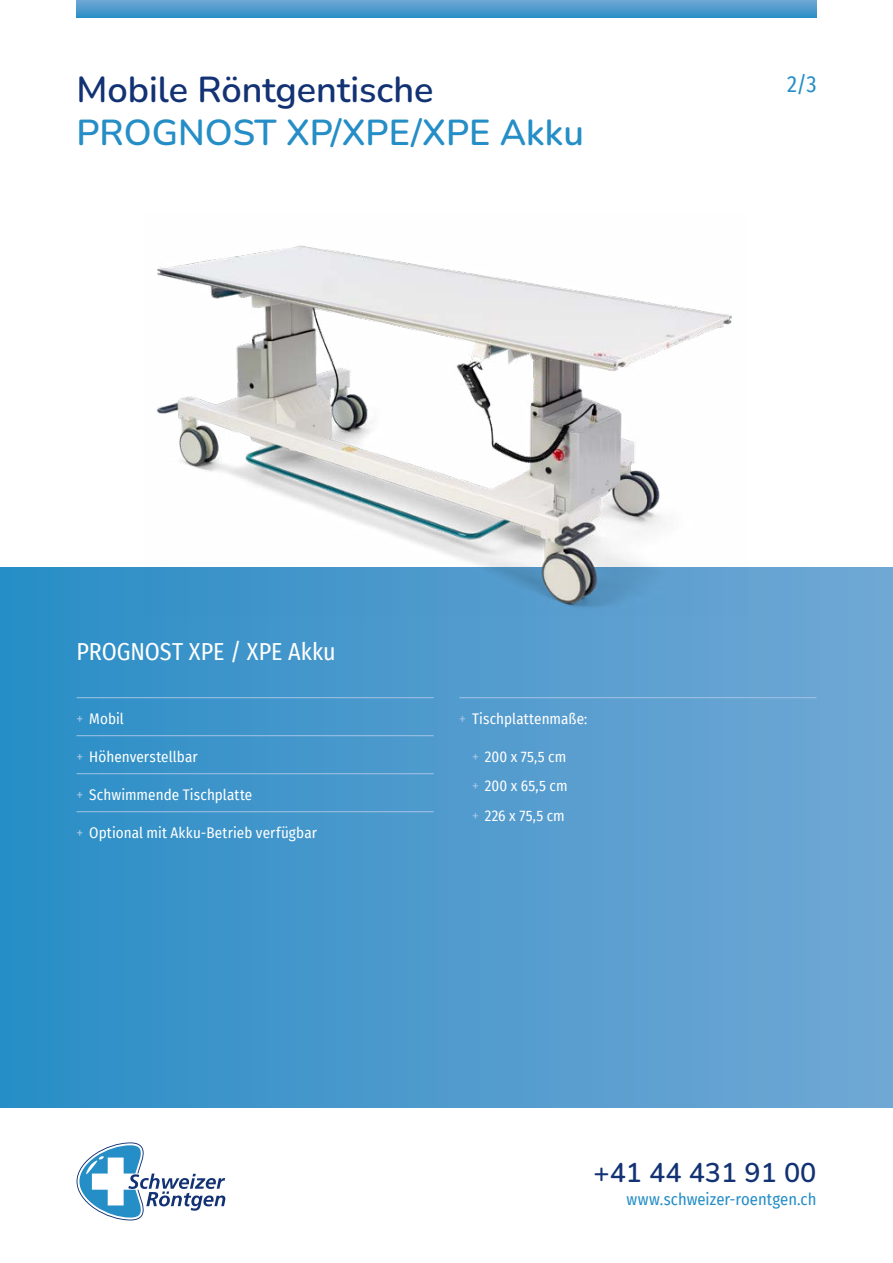
<style>
.page{position:relative;width:893px;height:1263px;background:#fff}
.page>*{position:absolute;margin:0;border:0;box-sizing:border-box;transform-origin:0 0}
.t1{font:600 36px "Nunito";color:#258ec6}
.t2{font:600 36px "Nunito";color:#123274}
.t3{font:600 27px "Nunito";color:#123274}
.t4{font:24px "Fira Sans Condensed";color:#fff}
.t5{font:22.5px "Fira Sans Condensed";color:#258ec6}
.t6{font:16.5px "Fira Sans Condensed";color:#258ec6}
.t7{font:15px/29.5px "Fira Sans Condensed";letter-spacing:.005em;color:#fff;text-align:justify}
.s1{color:#a4c3e4}
</style>
<div class="page">
<svg style="left:77px;top:1142px;width:148px;height:78px"></svg>
<div style="left:0;top:567px;width:893px;height:541px;background:linear-gradient(to right,#2a8ec6,#72a7d5)"></div>
<hr style="left:77px;top:697px;width:357px;height:1px;background:#a4c3e4">
<hr style="left:77px;top:735px;width:357px;height:1px;background:#a4c3e4">
<hr style="left:77px;top:773px;width:357px;height:1px;background:#a4c3e4">
<hr style="left:77px;top:811px;width:357px;height:1px;background:#a4c3e4">
<hr style="left:459px;top:697px;width:357px;height:1px;background:#a4c3e4">
<img style="left:143px;top:245px;width:604px;height:372px">
<svg style="left:76px;top:0;width:741px;height:17px;background:#509bcd"></svg>
<h1 class="t2" style="left:77px;top:65px;width:358px">Mobile Röntgentische</h1>
<h3 class="t5" style="left:787px;top:67px;width:31px">2/3</h3>
<h1 class="t1" style="left:77px;top:108px;width:509px">PROGNOST XP/XPE/XPE Akku</h1>
<h3 class="t4" style="left:77px;top:634px;width:261px">PROGNOST XPE / XPE Akku</h3>
<p class="t7" style="left:77px;top:703px;width:49px"><span class="s1">+</span> Mobil</p>
<p class="t7" style="left:77px;top:741px;width:123px"><span class="s1">+</span> Höhenverstellbar</p>
<p class="t7" style="left:77px;top:779px;width:177px"><span class="s1">+</span> Schwimmende Tischplatte</p>
<p class="t7" style="left:77px;top:817px;width:242px"><span class="s1">+</span> Optional mit Akku-Betrieb verfügbar</p>
<p class="t7" style="left:459px;top:703px;width:130px"><span class="s1">+</span> Tischplattenmaße:</p>
<p class="t7" style="left:472px;top:741px;width:97px"><span class="s1">+</span> 200 x 75,5 cm <span class="s1">+</span> 200 x 65,5 cm <span class="s1">+</span> 226 x 75,5 cm</p>
<h2 class="t3" style="left:593px;top:1154px;width:224px">+41 44 431 91 00</h2>
<p class="t6" style="left:626px;top:1187px;width:191px">www.schweizer-roentgen.ch</p>
</div>
